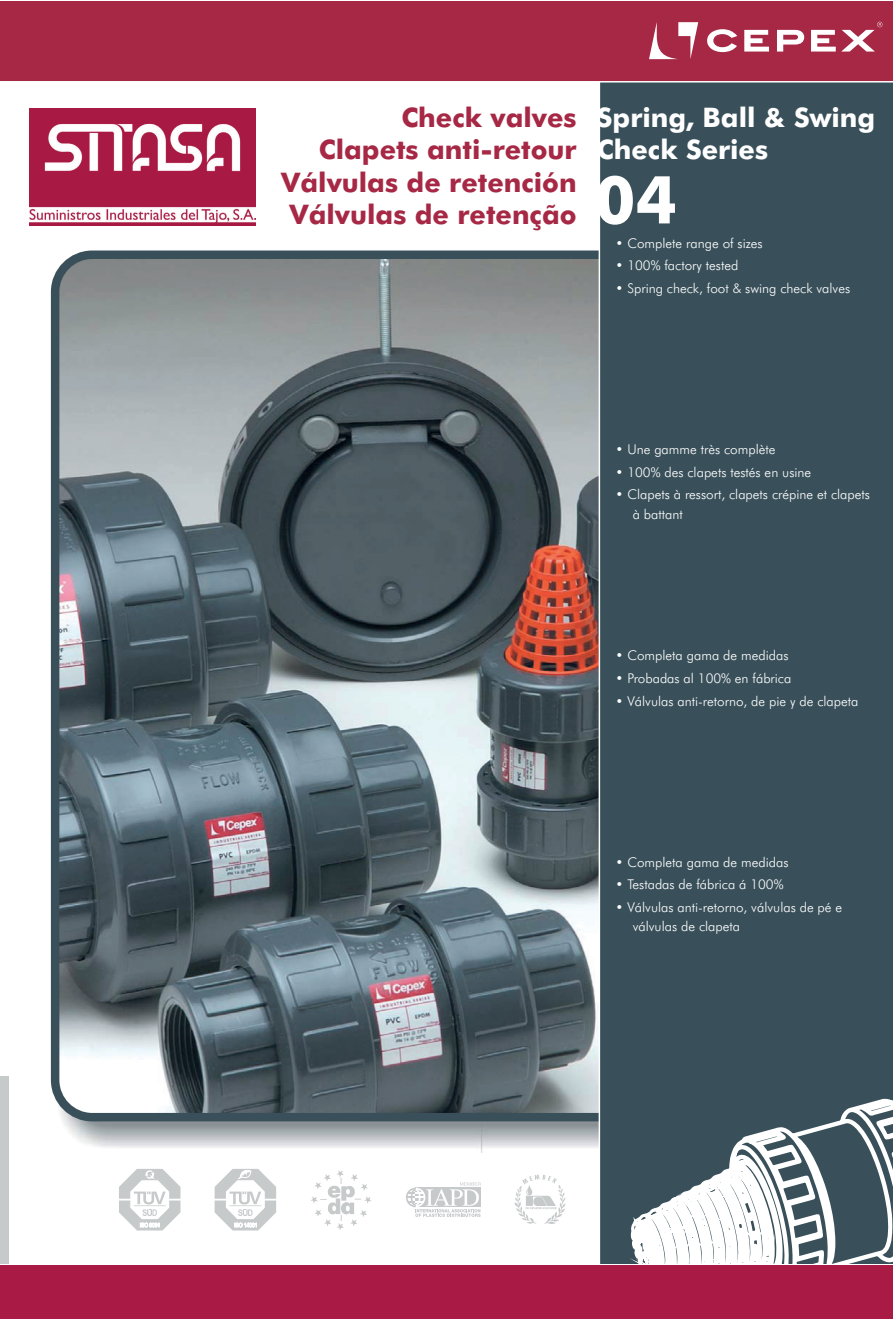
<style>
.page{position:relative;width:893px;height:1319px;background:#fff}
.page>*{position:absolute;margin:0;border:0;box-sizing:border-box;transform-origin:0 0}
.t1{font:500 66.15px "Futura BT";color:#fff}
.t2{font:500 27px/32.4px "Futura BT";color:#a62845;text-align:right}
.t3{font:500 27px/32.4px "Futura BT";color:#fff}
.t4{font:300 13.5px/19.4px "Futura BT";color:#fff}
</style>
<div class="page">
<img style="left:61px;top:1116px;width:538px;height:36px">
<img style="left:60px;top:259px;width:539px;height:857px">
<div style="left:51px;top:250px;width:793px;height:871px;border:8px solid #39505a;border-radius:37px"></div>
<div style="left:0;top:1075px;width:9px;height:187px;background:#c7cacb"></div>
<div style="left:599px;top:82px;width:294px;height:1181px;background:#39505a"></div>
<div style="left:0;top:2px;width:893px;height:79px;background:#a62845"></div>
<svg style="left:406px;top:1182px;width:75px;height:34px"></svg>
<img style="left:515px;top:1174px;width:51px;height:50px">
<img style="left:311px;top:1170px;width:60px;height:59px">
<svg style="left:119px;top:1169px;width:62px;height:61px"></svg>
<svg style="left:215px;top:1169px;width:61px;height:61px"></svg>
<svg style="left:649px;top:22px;width:49px;height:37px"></svg>
<svg style="left:707px;top:22px;width:175px;height:30px"></svg>
<img style="left:30px;top:108px;width:225px;height:117px">
<div style="left:0;top:1264px;width:893px;height:54px;background:#a91a45"></div>
<h2 class="t2" style="left:281px;top:104px;width:297px">Check valves<br>Clapets anti-retour<br>Válvulas de retención<br>Válvulas de retenção</h2>
<h2 class="t3" style="left:597px;top:103px;width:280px">Spring, Ball &amp; Swing<br>Check Series</h2>
<h1 class="t1" style="left:594px;top:173px;width:84px">04</h1>
<p class="t4" style="left:616px;top:234px;width:149px">• Complete range of sizes</p>
<p class="t4" style="left:616px;top:257px;width:124px">• 100% factory tested</p>
<p class="t4" style="left:616px;top:279px;width:236px">• Spring check, foot &amp; swing check valves</p>
<p class="t4" style="left:616px;top:440px;width:161px">• Une gamme très complète</p>
<p class="t4" style="left:616px;top:463px;width:197px">• 100% des clapets testés en usine</p>
<p class="t4" style="left:633px;top:486px;width:239px;text-indent:-17px">• Clapets à ressort, clapets crépine et clapets à battant</p>
<p class="t4" style="left:616px;top:646px;width:174px">• Completa gama de medidas</p>
<p class="t4" style="left:616px;top:669px;width:177px">• Probadas al 100% en fábrica</p>
<p class="t4" style="left:616px;top:692px;width:244px">• Válvulas anti-retorno, de pie y de clapeta</p>
<p class="t4" style="left:616px;top:853px;width:174px">• Completa gama de medidas</p>
<p class="t4" style="left:616px;top:875px;width:169px">• Testadas de fábrica á 100%</p>
<p class="t4" style="left:633px;top:898px;width:211px;text-indent:-17px">• Válvulas anti-retorno, válvulas de pé e válvulas de clapeta</p>
</div>
